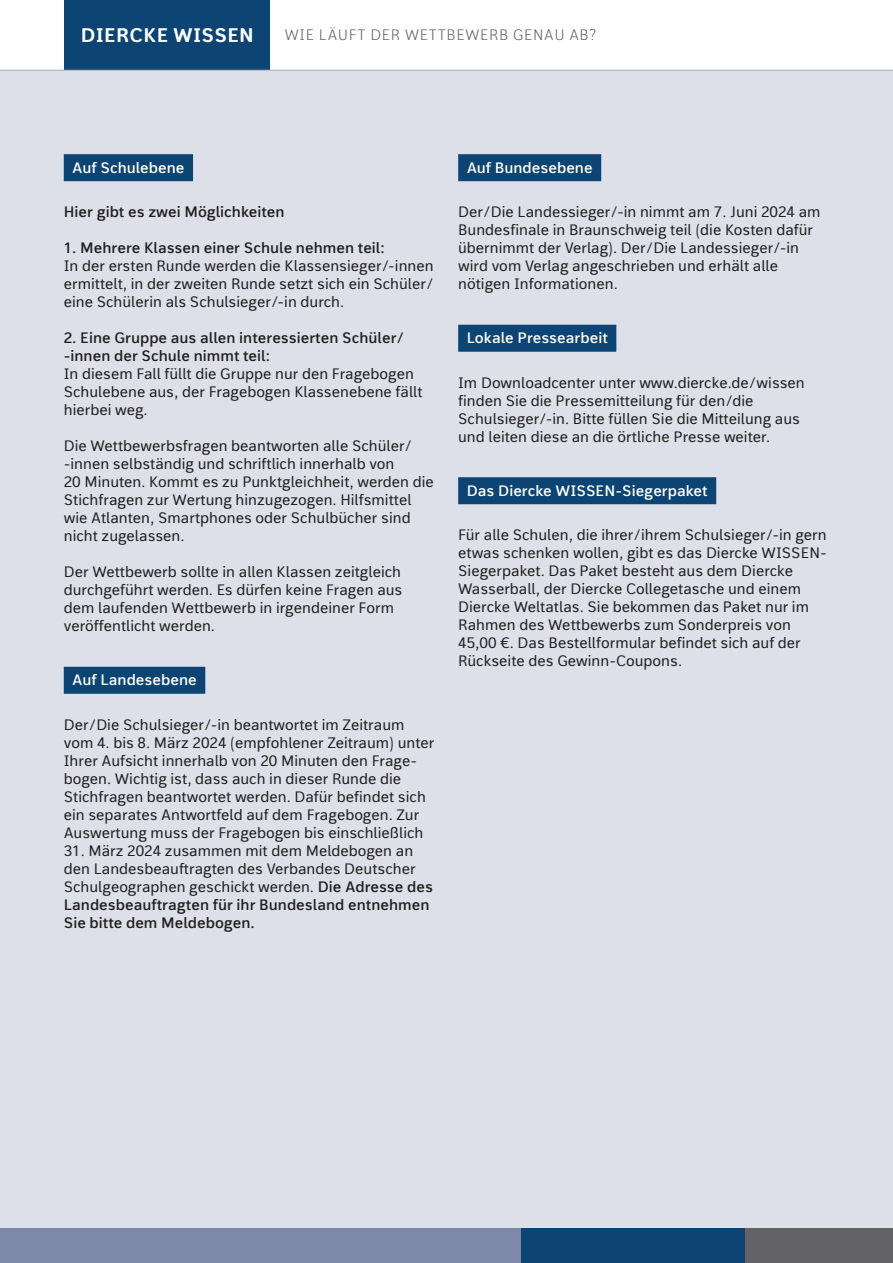
<style>
.page{position:relative;width:893px;height:1263px;background:#fff}
.page>*{position:absolute;margin:0;border:0;box-sizing:border-box;transform-origin:0 0}
.t1{font:700 19.5px "bs Thomas Sans 1";letter-spacing:.01em;color:#fff}
.t2{font:15px/18px "bs Thomas Sans 1";color:#231f20}
.t3{font:600 15px/18px "bs Thomas Sans 1";color:#231f20}
.t4{font:600 15px "bs Thomas Sans 1";color:#fff}
.t5{font:300 15px "bs Thomas Sans 1";letter-spacing:.04em;color:#636366}
.s1{font-weight:600}
</style>
<div class="page">
<div style="left:0;top:70px;width:893px;height:1158px;background:#dee0e9"></div>
<div style="left:64px;top:0;width:205px;height:70px;background:#0c4473"></div>
<hr style="left:0;top:70px;width:893px;height:1px;background:#a8a9ad">
<div style="left:744px;top:1228px;width:149px;height:35px;background:#636366"></div>
<div style="left:521px;top:1228px;width:223px;height:35px;background:#0c4473"></div>
<div style="left:0;top:1228px;width:521px;height:35px;background:#7e88a8"></div>
<div style="left:64px;top:154px;width:129px;height:27px;background:#0c4473"></div>
<div style="left:64px;top:667px;width:141px;height:27px;background:#0c4473"></div>
<div style="left:458px;top:154px;width:143px;height:27px;background:#0c4473"></div>
<div style="left:458px;top:325px;width:158px;height:27px;background:#0c4473"></div>
<div style="left:458px;top:477px;width:258px;height:27px;background:#0c4473"></div>
<h1 class="t1" style="left:81px;top:23px;width:175px">DIERCKE WISSEN</h1>
<p class="t5" style="left:285px;top:26px;width:183px">WIE LÄUFT DE R WETTBEWE</p>
<p class="t5" style="left:489px;top:26px;width:109px">RB GE NAU AB?</p>
<p class="t4" style="left:72px;top:158px;width:114px">Auf Schulebene</p>
<p class="t3" style="left:64px;top:204px;width:222px">Hier gibt es zwei Möglichkeiten</p>
<p class="t3" style="left:64px;top:240px;width:322px">1. Mehrere Klassen einer Schule nehmen teil:</p>
<p class="t2" style="left:64px;top:258px;width:371px;text-align:justify">In der ersten Runde werden die Klassensieger/-innen ermittelt, in der zweiten Runde setzt sich ein Schüler/ eine Schülerin als Schulsieger/-in durch.</p>
<p class="t3" style="left:64px;top:330px;width:342px">2. Eine Gruppe aus allen interessierten Schüler/ -innen der Schule nimmt teil:</p>
<p class="t2" style="left:64px;top:366px;width:360px">In diesem Fall füllt die Gruppe nur den Fragebogen<br>Schulebene aus, der Fragebogen Klassenebene fällt hierbei weg.</p>
<p class="t2" style="left:64px;top:438px;width:372px">Die Wettbewerbsfragen beantworten alle Schüler/ -innen selbständig und schriftlich innerhalb von<br>20 Minuten. Kommt es zu Punktgleichheit, werden die Stichfragen zur Wertung hinzugezogen. Hilfsmittel wie Atlanten, Smartphones oder Schulbücher sind nicht zugelassen.</p>
<p class="t2" style="left:64px;top:564px;width:340px">Der Wettbewerb sollte in allen Klassen zeitgleich durchgeführt werden. Es dürfen keine Fragen aus dem laufenden Wettbewerb in irgendeiner Form veröffentlicht werden.</p>
<p class="t4" style="left:72px;top:670px;width:126px">Auf Landesebene</p>
<p class="t2" style="left:64px;top:717px;width:372px">Der/Die Schulsieger/-in beantwortet im Zeitraum vom 4. bis 8. März 2024 (empfohlener Zeitraum) unter Ihrer Aufsicht innerhalb von 20 Minuten den Frage&shy;bogen. Wichtig ist, dass auch in dieser Runde die Stichfragen beantwortet werden. Dafür befindet sich ein separates Antwortfeld auf dem Fragebogen. Zur Auswertung muss der Fragebogen bis einschließlich</p>
<p class="t2" style="left:64px;top:843px;width:371px">31. März 2024 zusammen mit dem Meldebogen an den Landesbeauftragten des Verbandes Deutscher Schulgeographen geschickt werden. <span class="s1">Die Adresse des Landesbeauftragten für ihr Bundesland entnehmen Sie bitte dem Meldebogen.</span></p>
<p class="t4" style="left:467px;top:158px;width:128px">Auf Bundesebene</p>
<p class="t2" style="left:458px;top:204px;width:364px">Der/Die Landessieger/-in nimmt am 7. Juni 2024 am Bundesfinale in Braunschweig teil (die Kosten dafür übernimmt der Verlag). Der/Die Landessieger/-in wird vom Verlag angeschrieben und erhält alle nötigen Informationen.</p>
<p class="t4" style="left:467px;top:328px;width:143px">Lokale Pressearbeit</p>
<p class="t2" style="left:458px;top:375px;width:348px">Im Downloadcenter unter www.diercke.de/wissen finden Sie die Pressemitteilung für den/die Schulsieger/-in. Bitte füllen Sie die Mitteilung aus und leiten diese an die örtliche Presse weiter.</p>
<p class="t4" style="left:467px;top:481px;width:243px">Das Diercke WISSEN-Siegerpaket</p>
<p class="t2" style="left:458px;top:527px;width:370px">Für alle Schulen, die ihrer/ihrem Schulsieger/-in gern etwas schenken wollen, gibt es das Diercke WISSEN-Siegerpaket. Das Paket besteht aus dem Diercke Wasserball, der Diercke Collegetasche und einem Diercke Weltatlas. Sie bekommen das Paket nur im Rahmen des Wettbewerbs zum Sonderpreis von 45,00 €. Das Bestellformular befindet sich auf der Rückseite des Gewinn-Coupons.</p>
</div>
